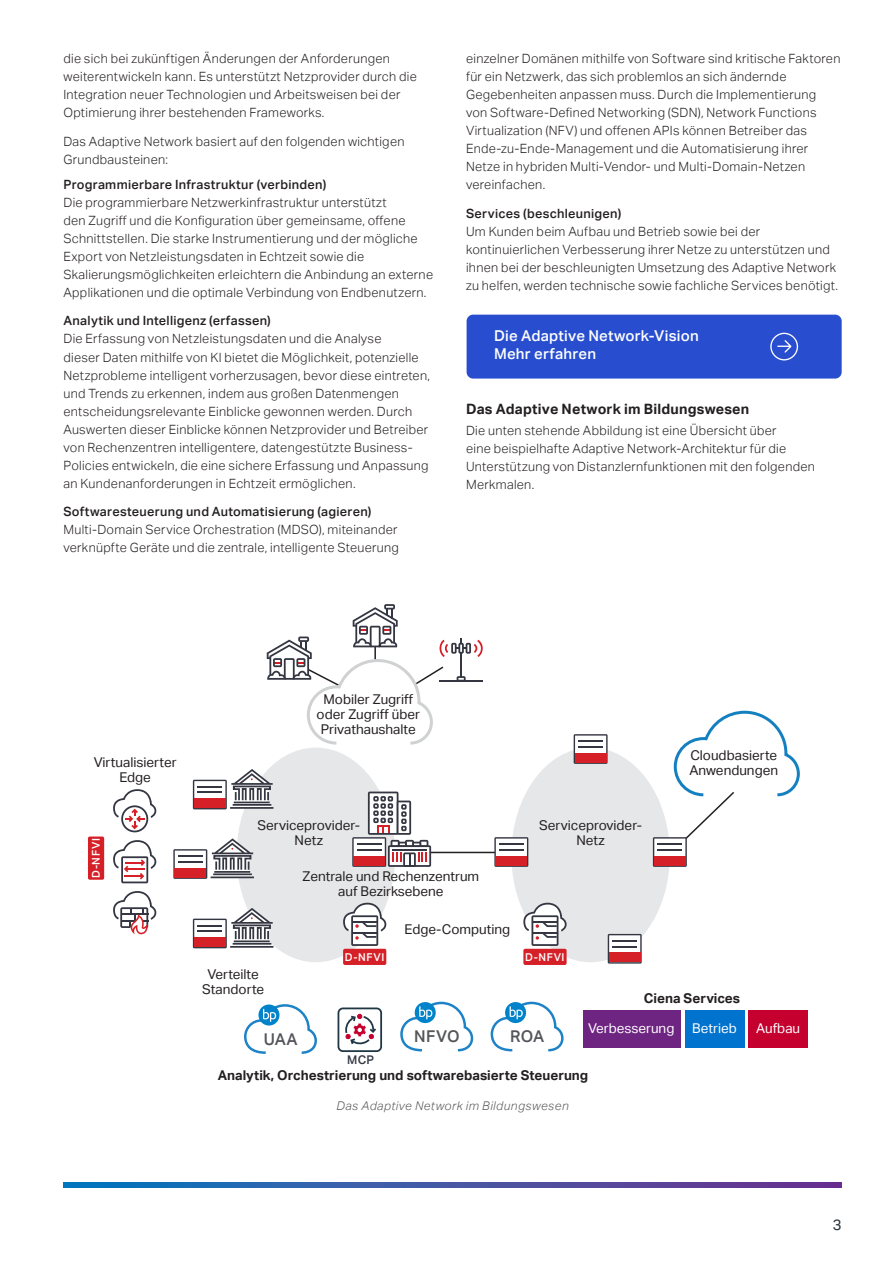
<style>
.page{position:relative;width:893px;height:1263px;background:#fff}
.page>*{position:absolute;margin:0;border:0;box-sizing:border-box;transform-origin:0 0}
.t1{font:500 16.2px "Aktiv Grotesk";letter-spacing:.015em;color:#54555a}
.Body_Copy{font:500 15px/18px "Aktiv Grotesk";letter-spacing:.015em;color:#fff}
.t2{font:15px "Aktiv Grotesk";color:#252f37}
.Headline_for_body_co{font:700 14.25px "Aktiv Grotesk";letter-spacing:.015em;color:#231f20}
.t3{font:13.5px/15px "Aktiv Grotesk";color:#231f20;text-align:center}
.t4{font:700 13.5px "Aktiv Grotesk";color:#231f20}
.t5{font:13.5px "Aktiv Grotesk";color:#fff}
.Body_Copy-2{font:300 12.75px/18px "Aktiv Grotesk";letter-spacing:.02em;color:#231f20}
.subhead{font:500 12.75px "Aktiv Grotesk";letter-spacing:.02em;color:#231f20}
.Figure_Caption{font:italic 300 12px "Aktiv Grotesk";letter-spacing:.04em;color:#57585a}
.t6{font:500 12px "Aktiv Grotesk";color:#343642}
.t7{font:500 10.8px "Aktiv Grotesk";letter-spacing:.05em;color:#fff}
</style>
<div class="page">
<svg style="left:63px;top:1182px;width:779px;height:5px;background:#3f55a5"></svg>
<div style="left:467px;top:315px;width:375px;height:64px;background:#284ecf;border-radius:7px"></div>
<svg style="left:770px;top:333px;width:28px;height:27px"></svg>
<hr style="left:419px;top:852px;width:92px;height:1px;background:#231f20">
<div style="left:237px;top:748px;width:158px;height:214px;background:#e6e7e9;border-radius:50%"></div>
<div style="left:583px;top:1010px;width:97px;height:38px;background:#6e2581"></div>
<div style="left:685px;top:1010px;width:59px;height:38px;background:#0073ce"></div>
<div style="left:748px;top:1010px;width:60px;height:38px;background:#c5002e"></div>
<div style="left:511px;top:748px;width:159px;height:214px;background:#e6e7e9;border-radius:50%"></div>
<svg style="left:113px;top:891px;width:43px;height:43px"></svg>
<svg style="left:113px;top:789px;width:43px;height:43px"></svg>
<svg style="left:113px;top:840px;width:43px;height:43px"></svg>
<div style="left:88px;top:836px;width:16px;height:44px;background:#d52027;border-radius:2px"></div>
<div style="left:343px;top:949px;width:43px;height:16px;background:#d52027;border-radius:2px"></div>
<svg style="left:193px;top:769px;width:80px;height:40px"></svg>
<svg style="left:494px;top:837px;width:34px;height:30px"></svg>
<div style="left:496px;top:855px;width:31px;height:10px;background:#d52027"></div>
<hr style="left:499px;top:849px;width:24px;height:2px;background:#343642">
<hr style="left:499px;top:843px;width:24px;height:2px;background:#343642">
<svg style="left:653px;top:710px;width:147px;height:157px"></svg>
<div style="left:654px;top:855px;width:31px;height:10px;background:#d52027"></div>
<hr style="left:658px;top:849px;width:24px;height:2px;background:#343642">
<hr style="left:658px;top:843px;width:24px;height:2px;background:#343642">
<svg style="left:608px;top:934px;width:34px;height:29px"></svg>
<hr style="left:613px;top:940px;width:24px;height:2px;background:#343642">
<svg style="left:574px;top:734px;width:34px;height:30px"></svg>
<div style="left:575px;top:752px;width:31px;height:10px;background:#d52027"></div>
<hr style="left:579px;top:746px;width:24px;height:2px;background:#343642">
<hr style="left:579px;top:740px;width:24px;height:2px;background:#343642">
<hr style="left:211px;top:876px;width:43px;height:2px;background:#343642">
<svg style="left:173px;top:838px;width:80px;height:41px"></svg>
<div style="left:175px;top:867px;width:31px;height:10px;background:#d52027"></div>
<hr style="left:178px;top:861px;width:24px;height:2px;background:#343642">
<hr style="left:178px;top:855px;width:24px;height:2px;background:#343642">
<svg style="left:193px;top:908px;width:80px;height:40px"></svg>
<svg style="left:352px;top:791px;width:79px;height:76px"></svg>
<svg style="left:343px;top:903px;width:43px;height:43px"></svg>
<div style="left:523px;top:949px;width:44px;height:16px;background:#d52027;border-radius:2px"></div>
<svg style="left:523px;top:903px;width:44px;height:43px"></svg>
<svg style="left:267px;top:604px;width:216px;height:141px"></svg>
<svg style="left:345px;top:1014px;width:31px;height:31px"></svg>
<div style="left:338px;top:1007px;width:44px;height:45px;border:2px solid #203746;border-radius:5px"></div>
<svg style="left:244px;top:1004px;width:73px;height:50px"></svg>
<svg style="left:400px;top:1002px;width:73px;height:49px"></svg>
<svg style="left:491px;top:1002px;width:73px;height:49px"></svg>
<p class="Body_Copy-2" style="left:63px;top:50px;width:355px">die sich bei zukünftigen Änderungen der Anforderungen weiterentwickeln kann. Es unterstützt Netzprovider durch die Integration neuer Technologien und Arbeitsweisen bei der Optimierung ihrer bestehenden Frameworks.</p>
<p class="Body_Copy-2" style="left:63px;top:133px;width:343px">Das Adaptive Network basiert auf den folgenden wichtigen<br>Grundbausteinen:</p>
<p class="subhead" style="left:63px;top:177px;width:264px">Programmierbare Infrastruktur (verbinden)</p>
<p class="Body_Copy-2" style="left:63px;top:193px;width:371px">Die programmierbare Netzwerkinfrastruktur unterstützt<br>den Zugriff und die Konfiguration über gemeinsame, offene Schnittstellen. Die starke Instrumentierung und der mögliche Export von Netzleistungsdaten in Echtzeit sowie die Skalierungsmöglichkeiten erleichtern die Anbindung an externe Applikationen und die optimale Verbindung von Endbenutzern.</p>
<p class="subhead" style="left:63px;top:314px;width:209px">Analytik und Intelligenz (erfassen)</p>
<p class="Body_Copy-2" style="left:63px;top:330px;width:368px">Die Erfassung von Netzleistungsdaten und die Analyse<br>dieser Daten mithilfe von KI bietet die Möglichkeit, potenzielle Netzprobleme intelligent vorherzusagen, bevor diese eintreten, und Trends zu erkennen, indem aus großen Datenmengen entscheidungsrelevante Einblicke gewonnen werden. Durch Auswerten dieser Einblicke können Netzprovider und Betreiber von Rechenzentren intelligentere, datengestützte Business-Policies entwickeln, die eine sichere Erfassung und Anpassung an Kundenanforderungen in Echtzeit ermöglichen.</p>
<p class="subhead" style="left:63px;top:504px;width:310px">Softwaresteuerung und Automatisierung (agieren)</p>
<p class="Body_Copy-2" style="left:63px;top:521px;width:337px">Multi-Domain Service Orchestration (MDSO), miteinander verknüpfte Geräte und die zentrale, intelligente Steuerung</p>
<p class="Body_Copy-2" style="left:466px;top:50px;width:376px">einzelner Domänen mithilfe von Software sind kritische Faktoren für ein Netzwerk, das sich problemlos an sich ändernde Gegebenheiten anpassen muss. Durch die Implementierung von Software-Defined Networking (SDN), Network Functions Virtualization (NFV) und offenen APIs können Betreiber das Ende-zu-Ende-Management und die Automatisierung ihrer Netze in hybriden Multi-Vendor- und Multi-Domain-Netzen vereinfachen.</p>
<p class="subhead" style="left:466px;top:206px;width:157px">Services (beschleunigen)</p>
<p class="Body_Copy-2" style="left:466px;top:223px;width:373px">Um Kunden beim Aufbau und Betrieb sowie bei der kontinuierlichen Verbesserung ihrer Netze zu unterstützen und ihnen bei der beschleunigten Umsetzung des Adaptive Network zu helfen, werden technische sowie fachliche Services benötigt.</p>
<p class="Body_Copy" style="left:494px;top:327px;width:206px">Die Adaptive Network-Vision<br>Mehr erfahren</p>
<p class="Headline_for_body_co" style="left:466px;top:401px;width:285px">Das Adaptive Network im Bildungswesen</p>
<p class="Body_Copy-2" style="left:466px;top:422px;width:350px">Die unten stehende Abbildung ist eine Übersicht über<br>eine beispielhafte Adaptive Network-Architektur für die Unterstützung von Distanzlernfunktionen mit den folgenden Merkmalen.</p>
<p class="t3" style="left:94px;top:755px;width:84px">Virtualisierter<br>Edge</p>
<p class="t3" style="left:317px;top:692px;width:105px">Mobiler Zugriff oder Zugriff über<br>Privathaushalte</p>
<p class="t3" style="left:689px;top:748px;width:90px;text-align:left">Cloudbasierte<br>Anwendungen</p>
<p class="t7" style="left:90px;top:878px;width:41px;rotate:-90deg">D-NFVI</p>
<p class="t3" style="left:257px;top:818px;width:104px">Serviceprovider-<br>Netz</p>
<p class="t3" style="left:539px;top:818px;width:104px">Serviceprovider-<br>Netz</p>
<p class="t3" style="left:303px;top:869px;width:178px">Zentrale und Rechenzentrum auf Bezirksebene</p>
<p class="t3" style="left:405px;top:922px;width:107px">Edge-Computing</p>
<p class="t3" style="left:202px;top:966px;width:64px">Verteilte<br>Standorte</p>
<p class="t7" style="left:345px;top:951px;width:41px">D-NFVI</p>
<p class="t7" style="left:525px;top:951px;width:41px">D-NFVI</p>
<p class="t1" style="left:264px;top:1030px;width:35px">UAA</p>
<p class="t1" style="left:414px;top:1027px;width:47px">NFVO</p>
<p class="t1" style="left:510px;top:1027px;width:36px">ROA</p>
<p class="t6" style="left:347px;top:1053px;width:28px">MCP</p>
<p class="t4" style="left:644px;top:990px;width:98px">Ciena Services</p>
<p class="t5" style="left:588px;top:1021px;width:88px">Verbesserung</p>
<p class="t5" style="left:692px;top:1021px;width:46px">Betrieb</p>
<p class="t5" style="left:756px;top:1021px;width:45px">Aufbau</p>
<p class="t4" style="left:218px;top:1067px;width:372px">Analytik, Orchestrierung und softwarebasierte Steuerung</p>
<p class="Figure_Caption" style="left:336px;top:1099px;width:234px">Das Adaptive Network im Bildungswesen</p>
<p class="t2" style="left:833px;top:1216px;width:10px">3</p>
</div>
